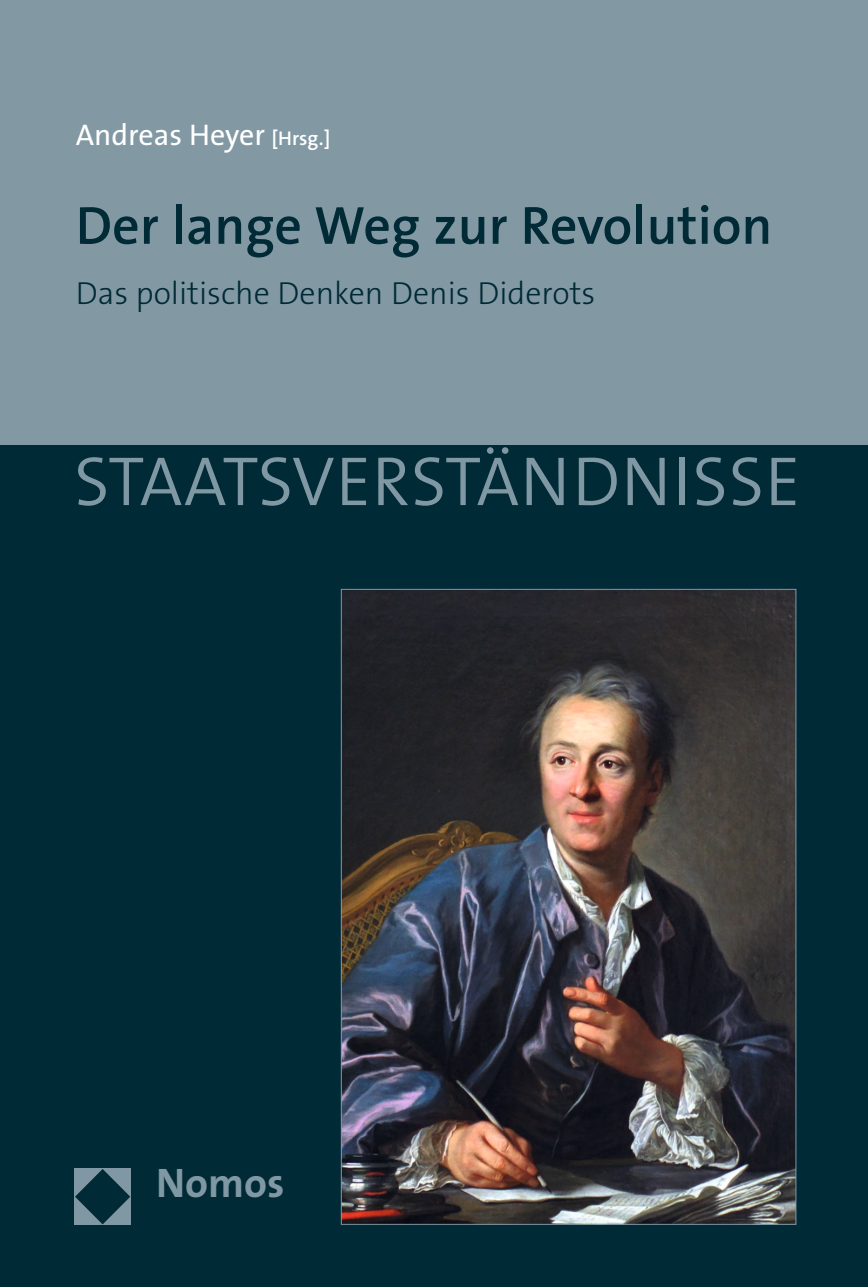
<style>
.page{position:relative;width:868px;height:1287px;background:#fff}
.page>*{position:absolute;margin:0;border:0;box-sizing:border-box;transform-origin:0 0}
.t1{font:300 70px "The Sans Os F";letter-spacing:.01em;color:#8098a4}
.t2{font:600 54px "The Sans Os F";color:#002a36}
.t3{font:700 41.6px "The Sans Os F";color:#8098a4}
.t4{font:300 32px "The Sans Os F";color:#002a36}
.t5{font:30px "The Sans Os F";color:#fff}
.s1{font-weight:600;font-size:20px}
</style>
<div class="page">
<div style="left:0;top:0;width:867px;height:1287px;background:#8299a4"></div>
<div style="left:0;top:445px;width:867px;height:842px;background:#002a36"></div>
<div style="left:74px;top:1168px;width:57px;height:57px;background:#8098a4"></div>
<svg style="left:75px;top:1169px;width:55px;height:55px"></svg>
<img style="left:343px;top:591px;width:451px;height:632px">
<p class="t5" style="left:76px;top:115px;width:256px">Andreas Heyer <span class="s1">[Hrsg.]</span></p>
<h2 class="t2" style="left:76px;top:191px;width:698px">Der lange Weg zur Revolution</h2>
<p class="t4" style="left:76px;top:272px;width:521px">Das politische Denken Denis Diderots</p>
<h1 class="t1" style="left:74px;top:436px;width:727px">STAATSVERSTÄNDNISSE</h1>
<h3 class="t3" style="left:156px;top:1156px;width:130px">Nomos</h3>
</div>
